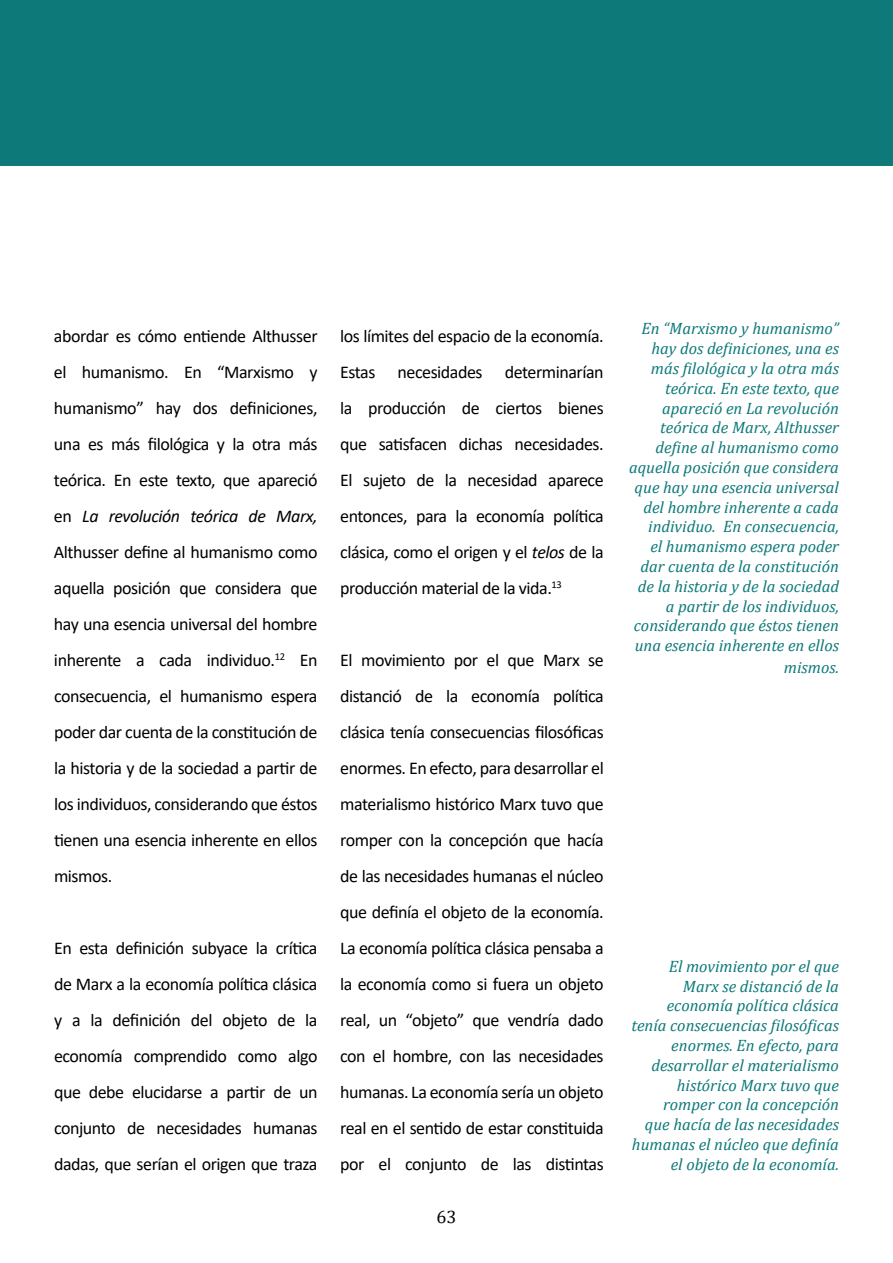
<style>
.page{position:relative;width:893px;height:1263px;background:#fff}
.page>*{position:absolute;margin:0;border:0;box-sizing:border-box;transform-origin:0 0}
.t1{font:18px/36px "Calibri";letter-spacing:-.025em;color:#000;text-align:justify}
.t2{font:18px "Cambria";color:#000}
.t3{font:italic 16.5px/19.8px "Cambria";color:#0d7979;text-align:right}
.s1{font-style:italic}
</style>
<div class="page">
<div style="left:2px;top:0;width:891px;height:166px;background:#0d7979"></div>
<svg style="left:0;top:0;width:2px;height:166px"></svg>
<p class="t1" style="left:54px;top:318px;width:265px">abordar es cómo entiende Althusser el humanismo. En “Marxismo y humanismo” hay dos definiciones, una es más filológica y la otra más teórica. En este texto, que apareció en <span class="s1">La revolución teórica de Marx, </span>Althusser define al humanismo como aquella posición que considera que hay una esencia universal del hombre inherente a cada individuo.<sup>12</sup> En consecuencia, el humanismo espera poder dar cuenta de la constitución de la historia y de la sociedad a partir de los individuos, considerando que éstos tienen una esencia inherente en ellos mismos.</p>
<p class="t1" style="left:54px;top:930px;width:265px">En esta definición subyace la crítica de Marx a la economía política clásica y a la definición del objeto de la economía comprendido como algo que debe elucidarse a partir de un conjunto de necesidades humanas dadas, que serían el origen que traza</p>
<p class="t1" style="left:340px;top:318px;width:265px">los límites del espacio de la economía.<br>Estas necesidades determinarían la producción de ciertos bienes que satisfacen dichas necesidades.<br>El sujeto de la necesidad aparece entonces, para la economía política clásica, como el origen y el <span class="s1">telos</span> de la producción material de la vida.<sup>13</sup></p>
<p class="t1" style="left:340px;top:642px;width:265px">El movimiento por el que Marx se distanció de la economía política clásica tenía consecuencias filosóficas enormes. En efecto, para desarrollar el materialismo histórico Marx tuvo que romper con la concepción que hacía de las necesidades humanas el núcleo que definía el objeto de la economía.<br>La economía política clásica pensaba a la economía como si fuera un objeto real, un “objeto” que vendría dado con el hombre, con las necesidades humanas. La economía sería un objeto real en el sentido de estar constituida por el conjunto de las distintas</p>
<p class="t2" style="left:436px;top:1206px;width:21px">63</p>
<p class="t3" style="left:629px;top:318px;width:211px">En “Marxismo y humanismo” hay dos definiciones, una es más filológica y la otra más teórica. En este texto, que apareció en La revolución teórica de Marx, Althusser define al humanismo como aquella posición que considera que hay una esencia universal del hombre inherente a cada individuo. En consecuencia,<br>el humanismo espera poder dar cuenta de la constitución de la historia y de la sociedad a partir de los individuos, considerando que éstos tienen una esencia inherente en ellos</p>
<p class="t3" style="left:784px;top:657px;width:57px">mismos.</p>
<p class="t3" style="left:631px;top:955px;width:209px">El movimiento por el que<br>Marx se distanció de la economía política clásica tenía consecuencias filosóficas enormes. En efecto, para desarrollar el materialismo histórico Marx tuvo que romper con la concepción<br>que hacía de las necesidades humanas el núcleo que definía el objeto de la economía.</p>
</div>
